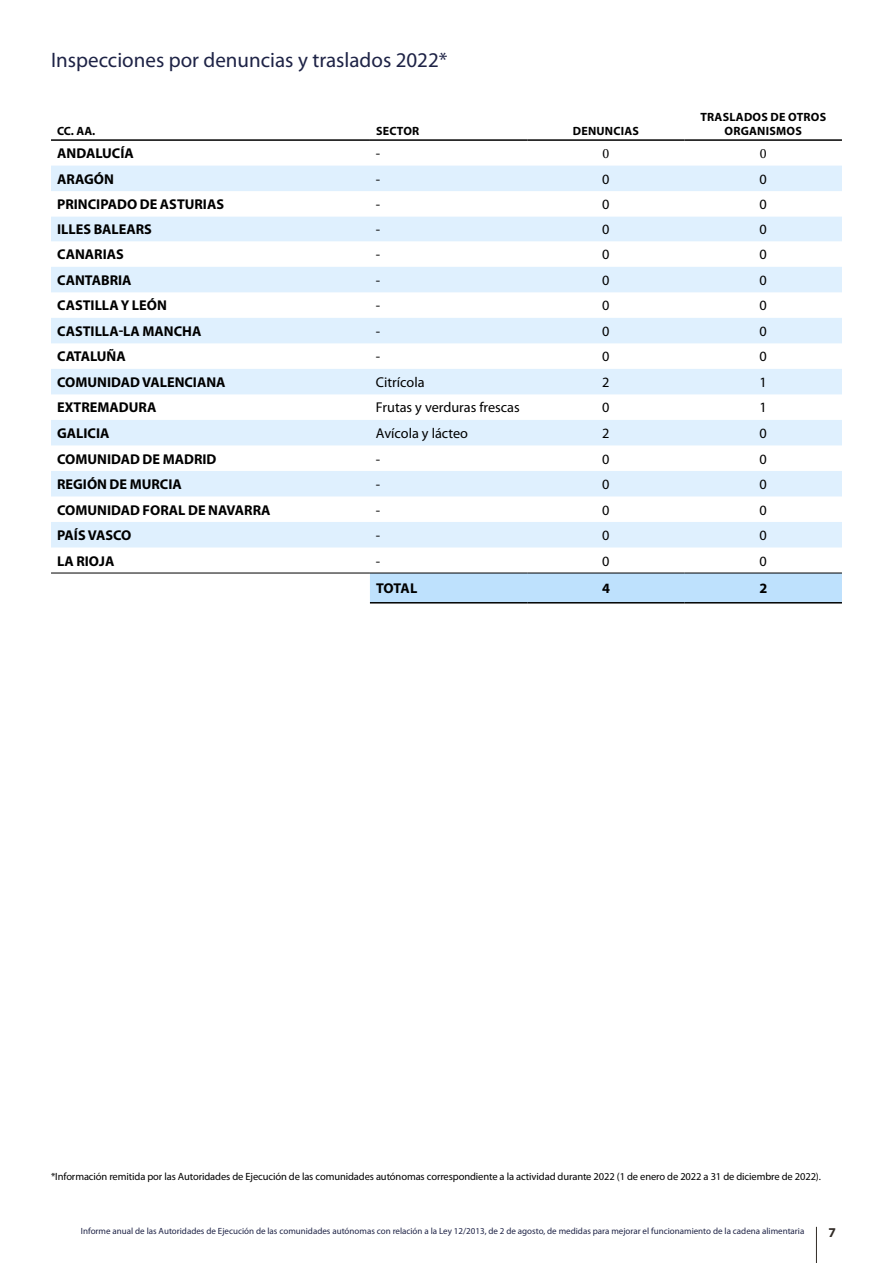
<style>
.page{position:relative;width:893px;height:1263px;background:#fff}
.page>*{position:absolute;margin:0;border:0;box-sizing:border-box;transform-origin:0 0}
.t1{font:21px "Myriad Pro";color:#1e2346}
.t2{font:700 14.25px "Myriad Pro";color:#000}
.t3{font:14.25px "Myriad Pro";color:#000}
.t4{font:14.25px "Minion Pro";color:#000}
.t5{font:700 13.5px "Myriad Pro";color:#312b26}
.t6{font:700 12px/13.5px "Myriad Pro";letter-spacing:.02em;color:#000;text-align:center}
.t7{font:10.5px "Myriad Pro";letter-spacing:-.01em;color:#000}
.t8{font:9px "Myriad Pro";color:#1e2346}
</style>
<div class="page">
<hr style="left:816px;top:1227px;width:1px;height:36px;background:#312b26">
<svg style="left:51px;top:166px;width:791px;height:381px;fill:#dff0fe"></svg>
<div style="left:370px;top:574px;width:472px;height:28px;background:#bee1fd"></div>
<hr style="left:370px;top:573px;width:157px;height:1px;background:#000">
<hr style="left:527px;top:573px;width:158px;height:1px;background:#000">
<hr style="left:685px;top:573px;width:157px;height:1px;background:#000">
<hr style="left:370px;top:602px;width:157px;height:1px;background:#000">
<hr style="left:527px;top:602px;width:158px;height:1px;background:#000">
<hr style="left:685px;top:602px;width:157px;height:1px;background:#000">
<hr style="left:51px;top:573px;width:319px;height:1px;background:#000">
<hr style="left:51px;top:139px;width:319px;height:2px;background:#000">
<hr style="left:370px;top:139px;width:157px;height:2px;background:#000">
<hr style="left:527px;top:139px;width:158px;height:2px;background:#000">
<hr style="left:685px;top:139px;width:157px;height:2px;background:#000">
<h1 class="t1" style="left:51px;top:47px;width:398px">Inspecciones por denuncias y traslados 2022*</h1>
<p class="t6" style="left:57px;top:124px;width:40px">CC. AA.</p>
<p class="t6" style="left:376px;top:124px;width:45px">SECTOR</p>
<p class="t6" style="left:573px;top:124px;width:68px">DENUNCIAS</p>
<p class="t6" style="left:700px;top:110px;width:127px">TRASLADOS DE OTROS<br>ORGANISMOS</p>
<p class="t2" style="left:57px;top:144px;width:78px">ANDALUCÍA</p>
<p class="t3" style="left:376px;top:145px;width:6px">-</p>
<p class="t4" style="left:602px;top:144px;width:8px">0</p>
<p class="t4" style="left:760px;top:144px;width:8px">0</p>
<p class="t2" style="left:57px;top:170px;width:58px">ARAGÓN</p>
<p class="t3" style="left:376px;top:170px;width:6px">-</p>
<p class="t3" style="left:602px;top:170px;width:9px">0</p>
<p class="t3" style="left:760px;top:170px;width:9px">0</p>
<p class="t2" style="left:57px;top:195px;width:168px">PRINCIPADO DE ASTURIAS</p>
<p class="t3" style="left:376px;top:196px;width:6px">-</p>
<p class="t3" style="left:602px;top:196px;width:9px">0</p>
<p class="t3" style="left:760px;top:196px;width:9px">0</p>
<p class="t2" style="left:57px;top:220px;width:96px">ILLES BALEARS</p>
<p class="t3" style="left:376px;top:221px;width:6px">-</p>
<p class="t3" style="left:602px;top:221px;width:9px">0</p>
<p class="t3" style="left:760px;top:221px;width:9px">0</p>
<p class="t2" style="left:57px;top:245px;width:68px">CANARIAS</p>
<p class="t3" style="left:376px;top:246px;width:6px">-</p>
<p class="t3" style="left:602px;top:246px;width:9px">0</p>
<p class="t3" style="left:760px;top:246px;width:9px">0</p>
<p class="t2" style="left:57px;top:271px;width:76px">CANTABRIA</p>
<p class="t3" style="left:376px;top:271px;width:6px">-</p>
<p class="t3" style="left:602px;top:271px;width:9px">0</p>
<p class="t3" style="left:760px;top:271px;width:9px">0</p>
<p class="t2" style="left:57px;top:296px;width:111px">CASTILLA Y LEÓN</p>
<p class="t3" style="left:376px;top:297px;width:6px">-</p>
<p class="t3" style="left:602px;top:297px;width:9px">0</p>
<p class="t3" style="left:760px;top:297px;width:9px">0</p>
<p class="t2" style="left:57px;top:322px;width:146px">CASTILLA-LA MANCHA</p>
<p class="t3" style="left:376px;top:322px;width:6px">-</p>
<p class="t3" style="left:602px;top:322px;width:9px">0</p>
<p class="t3" style="left:760px;top:322px;width:9px">0</p>
<p class="t2" style="left:57px;top:347px;width:70px">CATALUÑA</p>
<p class="t3" style="left:376px;top:348px;width:6px">-</p>
<p class="t3" style="left:602px;top:348px;width:9px">0</p>
<p class="t3" style="left:760px;top:348px;width:9px">0</p>
<p class="t2" style="left:57px;top:373px;width:170px">COMUNIDAD VALENCIANA</p>
<p class="t3" style="left:376px;top:373px;width:50px">Citrícola</p>
<p class="t3" style="left:602px;top:373px;width:9px">2</p>
<p class="t3" style="left:760px;top:373px;width:9px">1</p>
<p class="t2" style="left:57px;top:398px;width:101px">EXTREMADURA</p>
<p class="t3" style="left:376px;top:399px;width:145px">Frutas y verduras frescas</p>
<p class="t3" style="left:602px;top:399px;width:9px">0</p>
<p class="t3" style="left:760px;top:399px;width:9px">1</p>
<p class="t2" style="left:57px;top:424px;width:54px">GALICIA</p>
<p class="t3" style="left:376px;top:424px;width:94px">Avícola y lácteo</p>
<p class="t3" style="left:602px;top:424px;width:9px">2</p>
<p class="t3" style="left:760px;top:424px;width:9px">0</p>
<p class="t2" style="left:57px;top:449px;width:161px">COMUNIDAD DE MADRID</p>
<p class="t3" style="left:376px;top:450px;width:6px">-</p>
<p class="t3" style="left:602px;top:450px;width:9px">0</p>
<p class="t3" style="left:760px;top:450px;width:9px">0</p>
<p class="t2" style="left:57px;top:475px;width:126px">REGIÓN DE MURCIA</p>
<p class="t3" style="left:376px;top:475px;width:6px">-</p>
<p class="t3" style="left:602px;top:475px;width:9px">0</p>
<p class="t3" style="left:760px;top:475px;width:9px">0</p>
<p class="t2" style="left:57px;top:500px;width:215px">COMUNIDAD FORAL DE NAVARRA</p>
<p class="t3" style="left:376px;top:501px;width:6px">-</p>
<p class="t3" style="left:602px;top:501px;width:9px">0</p>
<p class="t3" style="left:760px;top:501px;width:9px">0</p>
<p class="t2" style="left:57px;top:526px;width:76px">PAÍS VASCO</p>
<p class="t3" style="left:376px;top:526px;width:6px">-</p>
<p class="t3" style="left:602px;top:526px;width:9px">0</p>
<p class="t3" style="left:760px;top:526px;width:9px">0</p>
<p class="t2" style="left:57px;top:551px;width:59px">LA RIOJA</p>
<p class="t3" style="left:376px;top:552px;width:6px">-</p>
<p class="t3" style="left:602px;top:552px;width:9px">0</p>
<p class="t3" style="left:760px;top:552px;width:9px">0</p>
<p class="t2" style="left:376px;top:579px;width:43px">TOTAL</p>
<p class="t2" style="left:602px;top:579px;width:9px">4</p>
<p class="t2" style="left:759px;top:579px;width:9px">2</p>
<p class="t7" style="left:51px;top:1170px;width:771px">*Información remitida por las Autoridades de Ejecución de las comunidades autónomas correspondiente a la actividad durante 2022 (1 de enero de 2022 a 31 de diciembre de 2022).</p>
<p class="t8" style="left:81px;top:1225px;width:725px">Informe anual de las Autoridades de Ejecución de las comunidades autónomas con relación a la Ley 12/2013, de 2 de agosto, de medidas para mejorar el funcionamiento de la cadena alimentaria</p>
<p class="t5" style="left:828px;top:1223px;width:9px">7</p>
</div>
